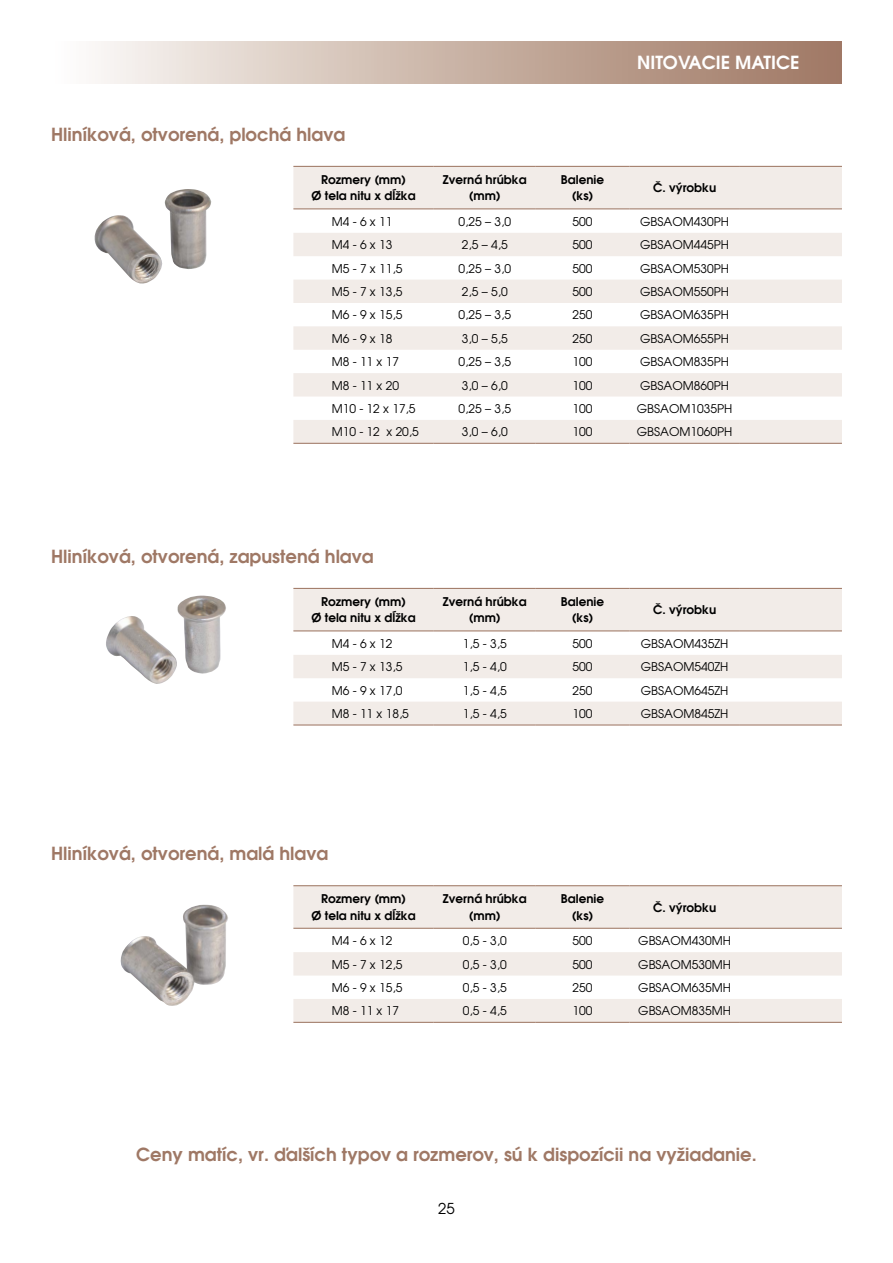
<style>
.page{position:relative;width:893px;height:1263px;background:#fff}
.page>*{position:absolute;margin:0;border:0;box-sizing:border-box;transform-origin:0 0}
.t1{font:600 18px "Avant Garde CE";color:#9f7865}
.t2{font:600 18px "Avant Garde CE";color:#fff}
.t3{font:15px "Avant Garde CE";color:#000}
.t4{font:12px "Avant Garde CE";color:#000}
.t5{font:600 12px/16.5px "Avant Garde CE";color:#000;text-align:center}
</style>
<div class="page">
<div style="left:51px;top:42px;width:791px;height:42px;background:linear-gradient(to right,#fcfbf8,#9d745f)"></div>
<svg style="left:293px;top:589px;width:549px;height:135px;fill:#f2ece8"></svg>
<hr style="left:293px;top:724px;width:141px;height:1px;background:#9f7865">
<hr style="left:434px;top:724px;width:102px;height:1px;background:#9f7865">
<hr style="left:536px;top:724px;width:93px;height:1px;background:#9f7865">
<hr style="left:629px;top:724px;width:111px;height:1px;background:#9f7865">
<hr style="left:740px;top:724px;width:102px;height:1px;background:#9f7865">
<hr style="left:293px;top:588px;width:141px;height:1px;background:#9f7865">
<hr style="left:434px;top:588px;width:102px;height:1px;background:#9f7865">
<hr style="left:536px;top:588px;width:93px;height:1px;background:#9f7865">
<hr style="left:629px;top:588px;width:111px;height:1px;background:#9f7865">
<hr style="left:740px;top:588px;width:102px;height:1px;background:#9f7865">
<hr style="left:293px;top:630px;width:141px;height:1px;background:#9f7865">
<hr style="left:434px;top:630px;width:102px;height:1px;background:#9f7865">
<hr style="left:536px;top:630px;width:93px;height:1px;background:#9f7865">
<hr style="left:629px;top:630px;width:111px;height:1px;background:#9f7865">
<hr style="left:740px;top:630px;width:102px;height:1px;background:#9f7865">
<svg style="left:293px;top:167px;width:549px;height:276px;fill:#f2ece8"></svg>
<hr style="left:293px;top:443px;width:141px;height:1px;background:#9f7865">
<hr style="left:434px;top:443px;width:102px;height:1px;background:#9f7865">
<hr style="left:536px;top:443px;width:93px;height:1px;background:#9f7865">
<hr style="left:629px;top:443px;width:111px;height:1px;background:#9f7865">
<hr style="left:740px;top:443px;width:102px;height:1px;background:#9f7865">
<hr style="left:293px;top:166px;width:141px;height:1px;background:#9f7865">
<hr style="left:434px;top:166px;width:102px;height:1px;background:#9f7865">
<hr style="left:536px;top:166px;width:93px;height:1px;background:#9f7865">
<hr style="left:629px;top:166px;width:111px;height:1px;background:#9f7865">
<hr style="left:740px;top:166px;width:102px;height:1px;background:#9f7865">
<hr style="left:293px;top:208px;width:141px;height:1px;background:#9f7865">
<hr style="left:434px;top:208px;width:102px;height:1px;background:#9f7865">
<hr style="left:536px;top:208px;width:93px;height:1px;background:#9f7865">
<hr style="left:629px;top:208px;width:111px;height:1px;background:#9f7865">
<hr style="left:740px;top:208px;width:102px;height:1px;background:#9f7865">
<svg style="left:293px;top:886px;width:549px;height:136px;fill:#f2ece8"></svg>
<hr style="left:293px;top:1022px;width:141px;height:1px;background:#9f7865">
<hr style="left:434px;top:1022px;width:102px;height:1px;background:#9f7865">
<hr style="left:536px;top:1022px;width:93px;height:1px;background:#9f7865">
<hr style="left:629px;top:1022px;width:111px;height:1px;background:#9f7865">
<hr style="left:740px;top:1022px;width:102px;height:1px;background:#9f7865">
<hr style="left:293px;top:885px;width:141px;height:1px;background:#9f7865">
<hr style="left:434px;top:885px;width:102px;height:1px;background:#9f7865">
<hr style="left:536px;top:885px;width:93px;height:1px;background:#9f7865">
<hr style="left:629px;top:885px;width:111px;height:1px;background:#9f7865">
<hr style="left:740px;top:885px;width:102px;height:1px;background:#9f7865">
<hr style="left:293px;top:928px;width:141px;height:1px;background:#9f7865">
<hr style="left:434px;top:928px;width:102px;height:1px;background:#9f7865">
<hr style="left:536px;top:928px;width:93px;height:1px;background:#9f7865">
<hr style="left:629px;top:928px;width:111px;height:1px;background:#9f7865">
<hr style="left:740px;top:928px;width:102px;height:1px;background:#9f7865">
<img style="left:106px;top:596px;width:120px;height:88px">
<img style="left:95px;top:189px;width:116px;height:95px">
<img style="left:121px;top:905px;width:107px;height:101px">
<h1 class="t1" style="left:51px;top:124px;width:296px">Hliníková, otvorená, plochá hlava</h1>
<h1 class="t2" style="left:637px;top:52px;width:164px">Nitovacie matice</h1>
<p class="t5" style="left:311px;top:171px;width:106px">Rozmery (mm)<br>Ø tela nitu x dĺžka</p>
<p class="t5" style="left:443px;top:171px;width:85px">Zverná hrúbka (mm)</p>
<p class="t5" style="left:561px;top:171px;width:45px">Balenie (ks)</p>
<p class="t5" style="left:653px;top:180px;width:65px">Č. výrobku</p>
<p class="t4" style="left:332px;top:215px;width:62px">M4 - 6 x 11</p>
<p class="t4" style="left:458px;top:215px;width:54px">0,25 – 3,0</p>
<p class="t4" style="left:573px;top:215px;width:21px">500</p>
<p class="t4" style="left:640px;top:215px;width:90px">GBSAOM430PH</p>
<p class="t4" style="left:332px;top:238px;width:62px">M4 - 6 x 13</p>
<p class="t4" style="left:462px;top:238px;width:47px">2,5 – 4,5</p>
<p class="t4" style="left:573px;top:238px;width:21px">500</p>
<p class="t4" style="left:640px;top:238px;width:90px">GBSAOM445PH</p>
<p class="t4" style="left:332px;top:262px;width:72px">M5 - 7 x 11,5</p>
<p class="t4" style="left:458px;top:262px;width:54px">0,25 – 3,0</p>
<p class="t4" style="left:573px;top:262px;width:21px">500</p>
<p class="t4" style="left:640px;top:262px;width:90px">GBSAOM530PH</p>
<p class="t4" style="left:332px;top:285px;width:72px">M5 - 7 x 13,5</p>
<p class="t4" style="left:462px;top:285px;width:47px">2,5 – 5,0</p>
<p class="t4" style="left:573px;top:285px;width:21px">500</p>
<p class="t4" style="left:640px;top:285px;width:90px">GBSAOM550PH</p>
<p class="t4" style="left:332px;top:308px;width:72px">M6 - 9 x 15,5</p>
<p class="t4" style="left:458px;top:308px;width:54px">0,25 – 3,5</p>
<p class="t4" style="left:573px;top:308px;width:21px">250</p>
<p class="t4" style="left:640px;top:308px;width:90px">GBSAOM635PH</p>
<p class="t4" style="left:332px;top:332px;width:62px">M6 - 9 x 18</p>
<p class="t4" style="left:462px;top:332px;width:47px">3,0 – 5,5</p>
<p class="t4" style="left:573px;top:332px;width:21px">250</p>
<p class="t4" style="left:640px;top:332px;width:90px">GBSAOM655PH</p>
<p class="t4" style="left:332px;top:355px;width:69px">M8 - 11 x 17</p>
<p class="t4" style="left:458px;top:355px;width:54px">0,25 – 3,5</p>
<p class="t4" style="left:573px;top:355px;width:21px">100</p>
<p class="t4" style="left:640px;top:355px;width:90px">GBSAOM835PH</p>
<p class="t4" style="left:332px;top:378px;width:69px">M8 - 11 x 20</p>
<p class="t4" style="left:462px;top:378px;width:47px">3,0 – 6,0</p>
<p class="t4" style="left:573px;top:378px;width:21px">100</p>
<p class="t4" style="left:640px;top:378px;width:90px">GBSAOM860PH</p>
<p class="t4" style="left:332px;top:402px;width:85px">M10 - 12 x 17,5</p>
<p class="t4" style="left:458px;top:402px;width:54px">0,25 – 3,5</p>
<p class="t4" style="left:573px;top:402px;width:21px">100</p>
<p class="t4" style="left:637px;top:402px;width:97px">GBSAOM1035PH</p>
<p class="t4" style="left:332px;top:425px;width:89px">M10 - 12 x 20,5</p>
<p class="t4" style="left:462px;top:425px;width:47px">3,0 – 6,0</p>
<p class="t4" style="left:573px;top:425px;width:21px">100</p>
<p class="t4" style="left:637px;top:425px;width:97px">GBSAOM1060PH</p>
<h1 class="t1" style="left:51px;top:546px;width:324px">Hliníková, otvorená, zapustená hlava</h1>
<p class="t5" style="left:311px;top:593px;width:106px">Rozmery (mm)<br>Ø tela nitu x dĺžka</p>
<p class="t5" style="left:443px;top:593px;width:85px">Zverná hrúbka (mm)</p>
<p class="t5" style="left:561px;top:593px;width:45px">Balenie (ks)</p>
<p class="t5" style="left:653px;top:602px;width:65px">Č. výrobku</p>
<p class="t4" style="left:332px;top:637px;width:62px">M4 - 6 x 12</p>
<p class="t4" style="left:463px;top:637px;width:45px">1,5 - 3,5</p>
<p class="t4" style="left:573px;top:637px;width:21px">500</p>
<p class="t4" style="left:641px;top:637px;width:89px">GBSAOM435ZH</p>
<p class="t4" style="left:332px;top:660px;width:72px">M5 - 7 x 13,5</p>
<p class="t4" style="left:463px;top:660px;width:45px">1,5 - 4,0</p>
<p class="t4" style="left:573px;top:660px;width:21px">500</p>
<p class="t4" style="left:641px;top:660px;width:89px">GBSAOM540ZH</p>
<p class="t4" style="left:332px;top:684px;width:72px">M6 - 9 x 17,0</p>
<p class="t4" style="left:463px;top:684px;width:45px">1,5 - 4,5</p>
<p class="t4" style="left:573px;top:684px;width:21px">250</p>
<p class="t4" style="left:641px;top:684px;width:89px">GBSAOM645ZH</p>
<p class="t4" style="left:332px;top:707px;width:79px">M8 - 11 x 18,5</p>
<p class="t4" style="left:463px;top:707px;width:45px">1,5 - 4,5</p>
<p class="t4" style="left:573px;top:707px;width:21px">100</p>
<p class="t4" style="left:641px;top:707px;width:89px">GBSAOM845ZH</p>
<h1 class="t1" style="left:51px;top:843px;width:279px">Hliníková, otvorená, malá hlava</h1>
<p class="t5" style="left:311px;top:891px;width:106px">Rozmery (mm)<br>Ø tela nitu x dĺžka</p>
<p class="t5" style="left:443px;top:891px;width:85px">Zverná hrúbka (mm)</p>
<p class="t5" style="left:561px;top:891px;width:45px">Balenie (ks)</p>
<p class="t5" style="left:653px;top:899px;width:65px">Č. výrobku</p>
<p class="t4" style="left:332px;top:934px;width:62px">M4 - 6 x 12</p>
<p class="t4" style="left:463px;top:934px;width:45px">0,5 - 3,0</p>
<p class="t4" style="left:573px;top:934px;width:21px">500</p>
<p class="t4" style="left:638px;top:934px;width:94px">GBSAOM430MH</p>
<p class="t4" style="left:332px;top:957px;width:72px">M5 - 7 x 12,5</p>
<p class="t4" style="left:463px;top:957px;width:45px">0,5 - 3,0</p>
<p class="t4" style="left:573px;top:957px;width:21px">500</p>
<p class="t4" style="left:638px;top:957px;width:94px">GBSAOM530MH</p>
<p class="t4" style="left:332px;top:981px;width:72px">M6 - 9 x 15,5</p>
<p class="t4" style="left:463px;top:981px;width:45px">0,5 - 3,5</p>
<p class="t4" style="left:573px;top:981px;width:21px">250</p>
<p class="t4" style="left:638px;top:981px;width:94px">GBSAOM635MH</p>
<p class="t4" style="left:332px;top:1004px;width:69px">M8 - 11 x 17</p>
<p class="t4" style="left:463px;top:1004px;width:45px">0,5 - 4,5</p>
<p class="t4" style="left:573px;top:1004px;width:21px">100</p>
<p class="t4" style="left:638px;top:1004px;width:94px">GBSAOM835MH</p>
<h1 class="t1" style="left:136px;top:1144px;width:622px">Ceny matíc, vr. ďalších typov a rozmerov, sú k dispozícii na vyžiadanie.</h1>
<p class="t3" style="left:438px;top:1200px;width:18px">25</p>
</div>
